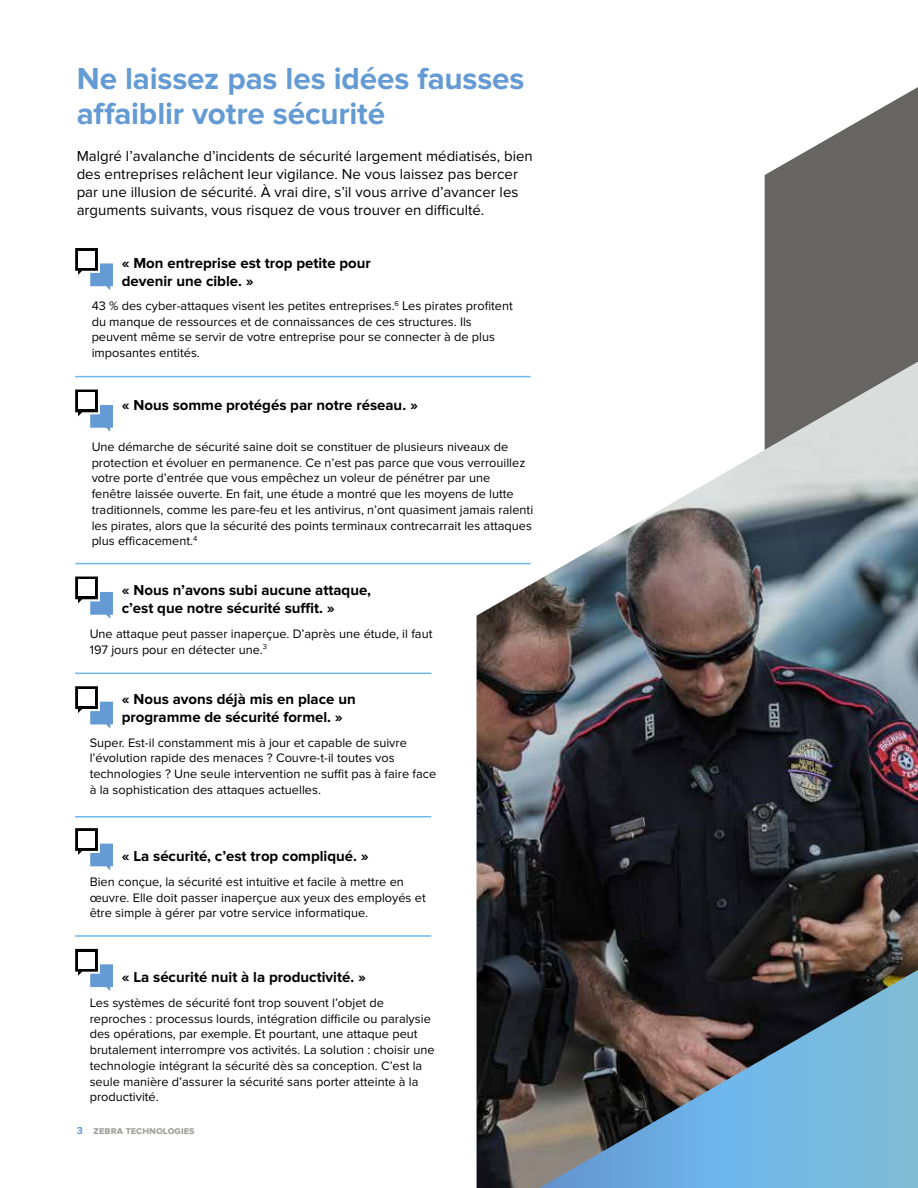
<style>
.page{position:relative;width:918px;height:1188px;background:#fff}
.page>*{position:absolute;margin:0;border:0;box-sizing:border-box;transform-origin:0 0}
.t1{font:700 31.5px/34.5px "Proxima Nova";letter-spacing:-.005em;color:#649bd4}
.t2{font:700 15px/18px "Proxima Nova";color:#000}
.t3{font:15px/18px "Proxima Nova";color:#000}
.t4{font:12.75px/15.8px "Proxima Nova";color:#000}
.t5{font:700 10.5px "Proxima Nova";color:#9e9b98}
.s1{color:#649bd4}
</style>
<div class="page">
<svg style="left:765px;top:87px;width:153px;height:275px;fill:#676563"></svg>
<img style="left:477px;top:362px;width:441px;height:826px">
<svg style="left:539px;top:970px;width:379px;height:218px;background:#5a7689"></svg>
<hr style="left:75px;top:376px;width:456px;height:1px;background:#6eb8ed">
<hr style="left:75px;top:563px;width:456px;height:1px;background:#6eb8ed">
<hr style="left:75px;top:673px;width:356px;height:1px;background:#6eb8ed">
<hr style="left:75px;top:816px;width:356px;height:2px;background:#6eb8ed">
<hr style="left:75px;top:935px;width:356px;height:2px;background:#6eb8ed">
<svg style="left:75px;top:248px;width:38px;height:42px"></svg>
<div style="left:78px;top:251px;width:17px;height:17px;background:#fff"></div>
<svg style="left:75px;top:390px;width:38px;height:42px"></svg>
<div style="left:78px;top:393px;width:17px;height:16px;background:#fff"></div>
<svg style="left:75px;top:577px;width:38px;height:42px"></svg>
<div style="left:78px;top:580px;width:17px;height:16px;background:#fff"></div>
<svg style="left:75px;top:686px;width:38px;height:43px"></svg>
<div style="left:78px;top:689px;width:17px;height:17px;background:#fff"></div>
<svg style="left:75px;top:828px;width:38px;height:42px"></svg>
<div style="left:78px;top:831px;width:17px;height:17px;background:#fff"></div>
<svg style="left:75px;top:949px;width:38px;height:42px"></svg>
<div style="left:78px;top:952px;width:17px;height:17px;background:#fff"></div>
<h1 class="t1" style="left:77px;top:62px;width:449px">Ne laissez pas les idées fausses affaiblir votre sécurité</h1>
<p class="t3" style="left:77px;top:147px;width:458px">Malgré l’avalanche d’incidents de sécurité largement médiatisés, bien des entreprises relâchent leur vigilance. Ne vous laissez pas bercer par une illusion de sécurité. À vrai dire, s’il vous arrive d’avancer les arguments suivants, vous risquez de vous trouver en difficulté.</p>
<p class="t2" style="left:122px;top:254px;width:251px">« Mon entreprise est trop petite pour devenir une cible. »</p>
<p class="t4" style="left:92px;top:298px;width:423px">43 % des cyber-attaques visent les petites entreprises.<sup>6</sup> Les pirates profitent du manque de ressources et de connaissances de ces structures. Ils peuvent même se servir de votre entreprise pour se connecter à de plus imposantes entités.</p>
<p class="t2" style="left:122px;top:397px;width:298px">« Nous somme protégés par notre réseau. »</p>
<p class="t4" style="left:92px;top:439px;width:443px">Une démarche de sécurité saine doit se constituer de plusieurs niveaux de protection et évoluer en permanence. Ce n’est pas parce que vous verrouillez votre porte d’entrée que vous empêchez un voleur de pénétrer par une fenêtre laissée ouverte. En fait, une étude a montré que les moyens de lutte traditionnels, comme les pare-feu et les antivirus, n’ont quasiment jamais ralenti les pirates, alors que la sécurité des points terminaux contrecarrait les attaques plus efficacement.<sup>4</sup></p>
<p class="t2" style="left:122px;top:582px;width:251px">« Nous n’avons subi aucune attaque, c’est que notre sécurité suffit. »</p>
<p class="t4" style="left:90px;top:626px;width:344px">Une attaque peut passer inaperçue. D’après une étude, il faut<br>197 jours pour en détecter une.<sup>3</sup></p>
<p class="t2" style="left:122px;top:690px;width:236px">« Nous avons déjà mis en place un programme de sécurité formel. »</p>
<p class="t4" style="left:90px;top:735px;width:348px">Super. Est-il constamment mis à jour et capable de suivre l’évolution rapide des menaces ? Couvre-t-il toutes vos technologies ? Une seule intervention ne suffit pas à faire face à la sophistication des attaques actuelles.</p>
<p class="t2" style="left:122px;top:848px;width:248px">« La sécurité, c’est trop compliqué. »</p>
<p class="t4" style="left:90px;top:874px;width:338px">Bien conçue, la sécurité est intuitive et facile à mettre en œuvre. Elle doit passer inaperçue aux yeux des employés et être simple à gérer par votre service informatique.</p>
<p class="t2" style="left:122px;top:969px;width:246px">« La sécurité nuit à la productivité. »</p>
<p class="t4" style="left:90px;top:995px;width:346px">Les systèmes de sécurité font trop souvent l’objet de reproches : processus lourds, intégration difficile ou paralysie des opérations, par exemple. Et pourtant, une attaque peut brutalement interrompre vos activités. La solution : choisir une technologie intégrant la sécurité dès sa conception. C’est la seule manière d’assurer la sécurité sans porter atteinte à la productivité.</p>
<p class="t5" style="left:77px;top:1124px;width:119px"><span class="s1">3</span> zebra technologies</p>
</div>
